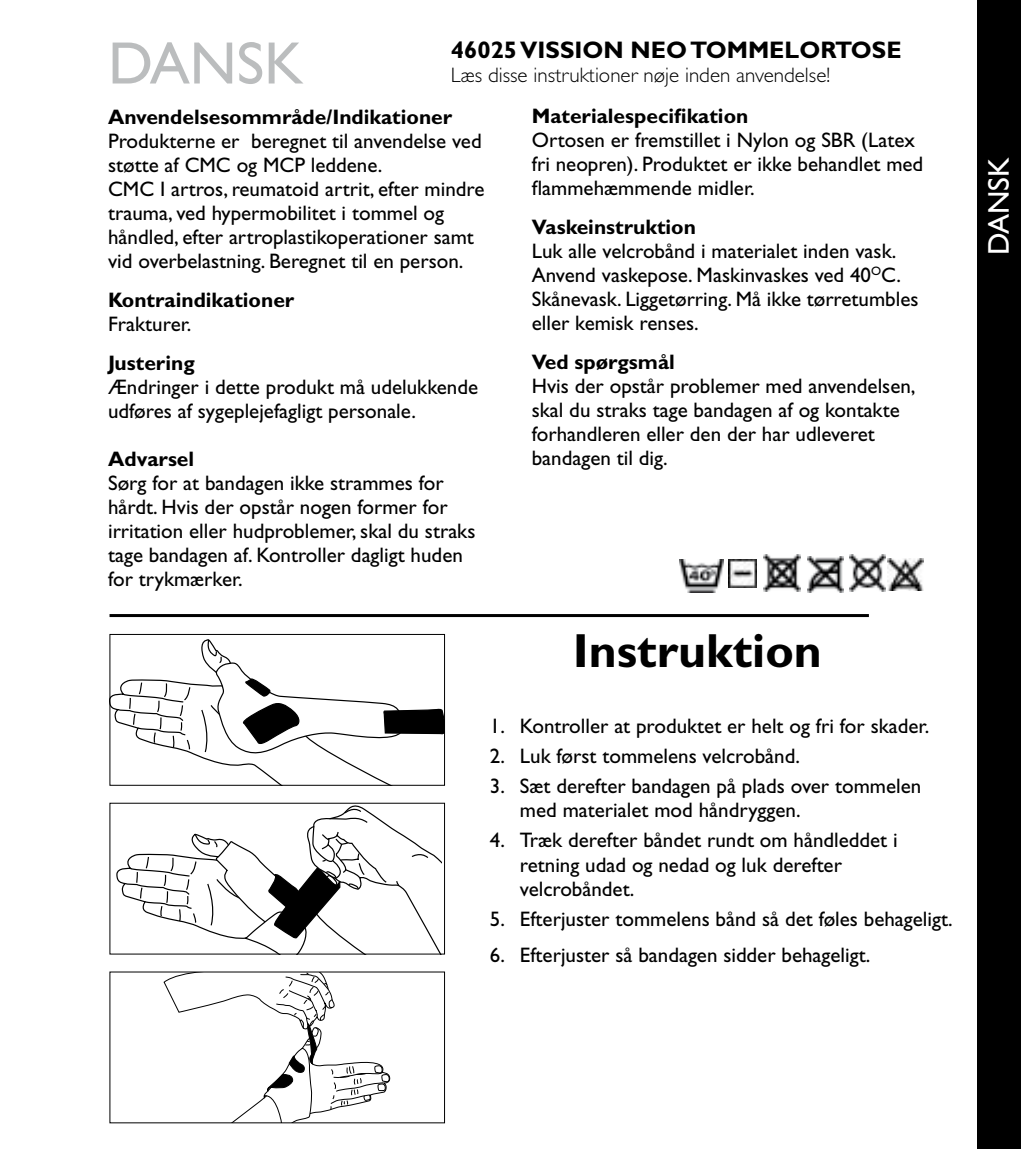
<style>
.page{position:relative;width:1021px;height:1149px;background:#fff}
.page>*{position:absolute;margin:0;border:0;box-sizing:border-box;transform-origin:0 0}
.t1{font:60px "Gill Sans Std";color:#bbbdbe}
.t2{font:700 48px "Gill Sans Std";color:#000}
.t3{font:30px "Gill Sans Std";color:#fff}
.t4{font:700 24px "Gill Sans Std";color:#000}
.t5{font:21px/24px "Gill Sans Std";color:#000}
.t6{font:700 21px "Gill Sans Std";color:#000}
.t7{font:300 21px "Gill Sans Std";color:#000}
</style>
<div class="page">
<div style="left:977px;top:0;width:43px;height:1148px;background:#000"></div>
<hr style="left:109px;top:614px;width:759px;height:3px;background:#000">
<img style="left:849px;top:555px;width:36px;height:36px">
<img style="left:807px;top:556px;width:36px;height:36px">
<img style="left:763px;top:555px;width:37px;height:36px">
<img style="left:887px;top:558px;width:36px;height:32px">
<img style="left:728px;top:559px;width:28px;height:28px">
<img style="left:679px;top:559px;width:45px;height:33px">
<svg style="left:111px;top:639px;width:332px;height:144px"></svg>
<div style="left:109px;top:634px;width:336px;height:151px;border:1px solid #000"></div>
<svg style="left:116px;top:805px;width:325px;height:147px"></svg>
<svg style="left:163px;top:973px;width:228px;height:147px"></svg>
<p class="t4" style="left:451px;top:36px;width:452px">46025 VISSION NEO TOMMELORTOSE</p>
<p class="t7" style="left:451px;top:63px;width:381px">Læs disse instruktioner nøje inden anvendelse!</p>
<p class="t6" style="left:108px;top:104px;width:346px">Anvendelsesommråde/Indikationer</p>
<p class="t5" style="left:108px;top:129px;width:378px">Produkterne er beregnet til anvendelse ved støtte af CMC og MCP leddene.<br>CMC I artros, reumatoid artrit, efter mindre trauma, ved hypermobilitet i tommel og håndled, efter artroplastikoperationer samt vid overbelastning. Beregnet til en person.</p>
<p class="t6" style="left:108px;top:287px;width:188px">Kontraindikationer</p>
<p class="t5" style="left:108px;top:312px;width:85px">Frakturer.</p>
<p class="t6" style="left:108px;top:350px;width:88px">Justering</p>
<p class="t5" style="left:108px;top:375px;width:371px">Ændringer i dette produkt må udelukkende udføres af sygeplejefagligt personale.</p>
<p class="t6" style="left:108px;top:446px;width:88px">Advarsel</p>
<p class="t5" style="left:108px;top:471px;width:369px">Sørg for at bandagen ikke strammes for hårdt. Hvis der opstår nogen former for irritation eller hudproblemer, skal du straks tage bandagen af. Kontroller dagligt huden for trykmærker.</p>
<h1 class="t1" style="left:108px;top:29px;width:197px">DANSK</h1>
<p class="t6" style="left:531px;top:103px;width:218px">Materialespecifikation</p>
<p class="t5" style="left:531px;top:128px;width:393px">Ortosen er fremstillet i Nylon og SBR (Latex fri neopren). Produktet er ikke behandlet med flammehæmmende midler.</p>
<p class="t6" style="left:531px;top:214px;width:166px">Vaskeinstruktion</p>
<p class="t5" style="left:531px;top:239px;width:388px">Luk alle velcrobånd i materialet inden vask.<br>Anvend vaskepose. Maskinvaskes ved 40<sup>O</sup>C.<br>Skånevask. Liggetørring. Må ikke tørretumbles eller kemisk renses.</p>
<p class="t6" style="left:531px;top:349px;width:145px">Ved spørgsmål</p>
<p class="t5" style="left:531px;top:374px;width:385px">Hvis der opstår problemer med anvendelsen, skal du straks tage bandagen af og kontakte forhandleren eller den der har udleveret bandagen til dig.</p>
<h2 class="t2" style="left:573px;top:622px;width:250px">Instruktion</h2>
<p class="t5" style="left:490px;top:714px;width:441px">1. Kontroller at produktet er helt og fri for skader.</p>
<p class="t5" style="left:490px;top:744px;width:311px">2. Luk først tommelens velcrobånd.</p>
<p class="t5" style="left:520px;top:774px;width:403px;text-indent:-30px">3. Sæt derefter bandagen på plads over tommelen med materialet mod håndryggen.</p>
<p class="t5" style="left:520px;top:828px;width:379px;text-indent:-30px">4. Træk derefter båndet rundt om håndleddet i retning udad og nedad og luk derefter velcrobåndet.</p>
<p class="t5" style="left:490px;top:906px;width:464px">5. Efterjuster tommelens bånd så det føles behageligt.</p>
<p class="t5" style="left:490px;top:942px;width:382px">6. Efterjuster så bandagen sidder behageligt.</p>
<h3 class="t3" style="left:981px;top:255px;width:99px;rotate:-90deg">DANSK</h3>
</div>
